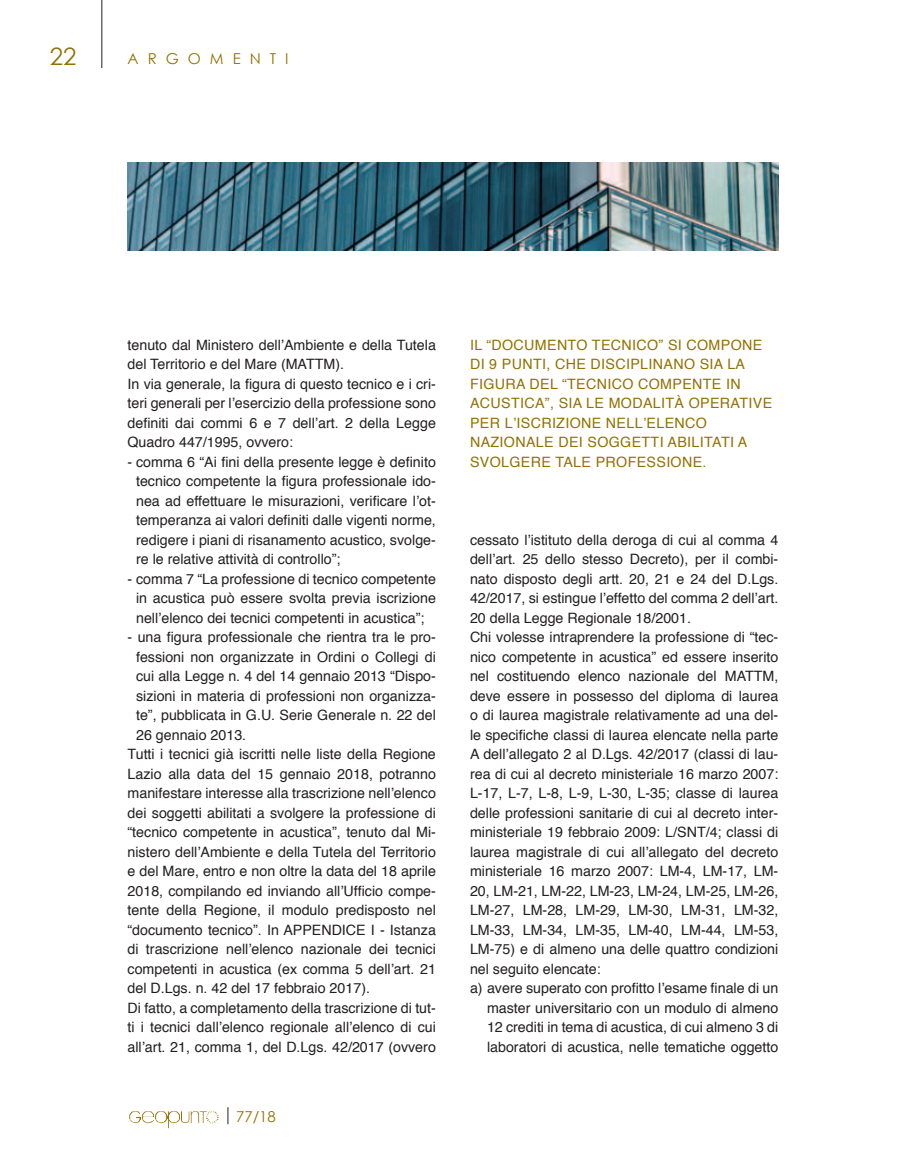
<style>
.page{position:relative;width:906px;height:1170px;background:#fff}
.page>*{position:absolute;margin:0;border:0;box-sizing:border-box;transform-origin:0 0}
.t1{font:24px "Century Gothic";color:#927100}
.t2{font:15px "Century Gothic";letter-spacing:.6em;color:#927100}
.t3{font:14.25px/19.5px "Helvetica";color:#231f20}
.t4{font:14.25px/19.5px "Helvetica";letter-spacing:.025em;color:#927100}
</style>
<div class="page">
<hr style="left:101px;top:0;width:1px;height:68px;background:#231f20">
<svg style="left:227px;top:1107px;width:1px;height:17px"></svg>
<svg style="left:206px;top:1111px;width:10px;height:12px"></svg>
<img style="left:128px;top:163px;width:650px;height:87px">
<h1 class="t1" style="left:50px;top:41px;width:28px">22</h1>
<p class="t2" style="left:128px;top:50px;width:163px">ARGOMENTI</p>
<p class="t3" style="left:128px;top:335px;width:310px">tenuto dal Ministero dell’Ambiente e della Tutela del Territorio e del Mare (MATTM).<br>In via generale, la figura di questo tecnico e i cri&shy;teri generali per l’esercizio della professione sono definiti dai commi 6 e 7 dell’art. 2 della Legge Quadro 447/1995, ovvero:</p>
<p class="t3" style="left:136px;top:452px;width:301px;text-align:justify;text-indent:-9px">- comma 6 “Ai fini della presente legge è definito tecnico competente la figura professionale ido&shy;nea ad effettuare le misurazioni, verificare l’ot&shy;temperanza ai valori definiti dalle vigenti norme, redigere i piani di risanamento acustico, svolge&shy;re le relative attività di controllo”;</p>
<p class="t3" style="left:128px;top:569px;width:310px;text-align:center">- comma 7 “La professione di tecnico competente in acustica può essere svolta previa iscrizione nell’elenco dei tecnici competenti in acustica”;</p>
<p class="t3" style="left:128px;top:627px;width:310px">- una figura professionale che rientra tra le pro-</p>
<p class="t3" style="left:136px;top:647px;width:301px">fessioni non organizzate in Ordini o Collegi di</p>
<p class="t3" style="left:136px;top:666px;width:301px">cui alla Legge n. 4 del 14 gennaio 2013 “Dispo-</p>
<p class="t3" style="left:136px;top:686px;width:301px">sizioni in materia di professioni non organizza-</p>
<p class="t3" style="left:136px;top:705px;width:301px">te”, pubblicata in G.U. Serie Generale n. 22 del</p>
<p class="t3" style="left:136px;top:725px;width:112px">26 gennaio 2013.</p>
<p class="t3" style="left:128px;top:744px;width:310px">Tutti i tecnici già iscritti nelle liste della Regione</p>
<p class="t3" style="left:128px;top:764px;width:310px">Lazio alla data del 15 gennaio 2018, potranno</p>
<p class="t3" style="left:128px;top:783px;width:310px">manifestare interesse alla trascrizione nell’elenco</p>
<p class="t3" style="left:128px;top:803px;width:310px">dei soggetti abilitati a svolgere la professione di</p>
<p class="t3" style="left:128px;top:822px;width:310px">“tecnico competente in acustica”, tenuto dal Mi-</p>
<p class="t3" style="left:128px;top:842px;width:310px">nistero dell’Ambiente e della Tutela del Territorio</p>
<p class="t3" style="left:128px;top:861px;width:310px">e del Mare, entro e non oltre la data del 18 aprile</p>
<p class="t3" style="left:128px;top:881px;width:310px">2018, compilando ed inviando all’Ufficio compe-</p>
<p class="t3" style="left:128px;top:900px;width:310px">tente della Regione, il modulo predisposto nel</p>
<p class="t3" style="left:128px;top:920px;width:310px">“documento tecnico”. In APPENDICE I - Istanza</p>
<p class="t3" style="left:128px;top:939px;width:310px">di trascrizione nell’elenco nazionale dei tecnici</p>
<p class="t3" style="left:128px;top:959px;width:310px">competenti in acustica (ex comma 5 dell’art. 21</p>
<p class="t3" style="left:128px;top:978px;width:244px">del D.Lgs. n. 42 del 17 febbraio 2017).</p>
<p class="t3" style="left:128px;top:998px;width:310px">Di fatto, a completamento della trascrizione di tut-</p>
<p class="t3" style="left:128px;top:1017px;width:310px">ti i tecnici dall’elenco regionale all’elenco di cui</p>
<p class="t3" style="left:128px;top:1037px;width:310px">all’art. 21, comma 1, del D.Lgs. 42/2017 (ovvero</p>
<p class="t2" style="left:236px;top:1106px;width:41px">77/18</p>
<p class="t4" style="left:470px;top:335px;width:294px">Il “docum ento tecnico” si compon e di 9 punti</p>
<p class="t4" style="left:546px;top:354px;width:103px">, che disci plinan</p>
<p class="t4" style="left:684px;top:354px;width:25px">o sia</p>
<p class="t4" style="left:727px;top:354px;width:10px">la</p>
<p class="t4" style="left:470px;top:374px;width:36px">figura</p>
<p class="t4" style="left:529px;top:374px;width:204px">del “tecnico compente in</p>
<p class="t4" style="left:470px;top:393px;width:30px">acusti</p>
<p class="t4" style="left:524px;top:393px;width:43px">ca”, sia</p>
<p class="t4" style="left:586px;top:393px;width:56px">le modalit</p>
<p class="t4" style="left:674px;top:393px;width:54px">à operati</p>
<p class="t4" style="left:753px;top:393px;width:21px">ve</p>
<p class="t4" style="left:470px;top:413px;width:238px">per l’iscrizion e n ell’elenco nazional</p>
<p class="t4" style="left:544px;top:432px;width:106px">e dei soggetti</p>
<p class="t4" style="left:667px;top:432px;width:9px">abilitati</p>
<p class="t4" style="left:738px;top:432px;width:9px">a</p>
<p class="t4" style="left:470px;top:452px;width:238px">svolgere tale profession e.</p>
<p class="t3" style="left:470px;top:530px;width:310px">cessato l’istituto della deroga di cui al comma 4</p>
<p class="t3" style="left:470px;top:549px;width:310px">dell’art. 25 dello stesso Decreto), per il combi-</p>
<p class="t3" style="left:470px;top:569px;width:310px">nato disposto degli artt. 20, 21 e 24 del D.Lgs.</p>
<p class="t3" style="left:470px;top:588px;width:310px">42/2017, si estingue l’effetto del comma 2 dell’art.</p>
<p class="t3" style="left:470px;top:608px;width:223px">20 della Legge Regionale 18/2001.</p>
<p class="t3" style="left:470px;top:627px;width:310px">Chi volesse intraprendere la professione di “tec-</p>
<p class="t3" style="left:470px;top:647px;width:310px">nico competente in acustica” ed essere inserito</p>
<p class="t3" style="left:470px;top:666px;width:310px">nel costituendo elenco nazionale del MATTM,</p>
<p class="t3" style="left:470px;top:686px;width:310px">deve essere in possesso del diploma di laurea</p>
<p class="t3" style="left:470px;top:705px;width:310px">o di laurea magistrale relativamente ad una del-</p>
<p class="t3" style="left:470px;top:725px;width:310px">le specifiche classi di laurea elencate nella parte</p>
<p class="t3" style="left:470px;top:744px;width:310px">A dell’allegato 2 al D.Lgs. 42/2017 (classi di lau-</p>
<p class="t3" style="left:470px;top:764px;width:310px">rea di cui al decreto ministeriale 16 marzo 2007:</p>
<p class="t3" style="left:470px;top:783px;width:310px">L-17, L-7, L-8, L-9, L-30, L-35; classe di laurea</p>
<p class="t3" style="left:470px;top:803px;width:310px">delle professioni sanitarie di cui al decreto inter-</p>
<p class="t3" style="left:470px;top:822px;width:310px">ministeriale 19 febbraio 2009: L/SNT/4; classi di</p>
<p class="t3" style="left:470px;top:842px;width:310px">laurea magistrale di cui all’allegato del decreto</p>
<p class="t3" style="left:470px;top:861px;width:310px">ministeriale 16 marzo 2007: LM-4, LM-17, LM-</p>
<p class="t3" style="left:470px;top:881px;width:310px">20, LM-21, LM-22, LM-23, LM-24, LM-25, LM-26,</p>
<p class="t3" style="left:470px;top:900px;width:310px">LM-27, LM-28, LM-29, LM-30, LM-31, LM-32,</p>
<p class="t3" style="left:470px;top:920px;width:310px">LM-33, LM-34, LM-35, LM-40, LM-44, LM-53,</p>
<p class="t3" style="left:470px;top:939px;width:310px">LM-75) e di almeno una delle quattro condizioni</p>
<p class="t3" style="left:470px;top:959px;width:132px">nel seguito elencate:</p>
<p class="t3" style="left:470px;top:978px;width:310px">a) avere superato con profitto l’esame finale di un</p>
<p class="t3" style="left:487px;top:998px;width:293px">master universitario con un modulo di almeno</p>
<p class="t3" style="left:487px;top:1017px;width:293px">12 crediti in tema di acustica, di cui almeno 3 di</p>
<p class="t3" style="left:487px;top:1037px;width:293px">laboratori di acustica, nelle tematiche oggetto</p>
</div>
